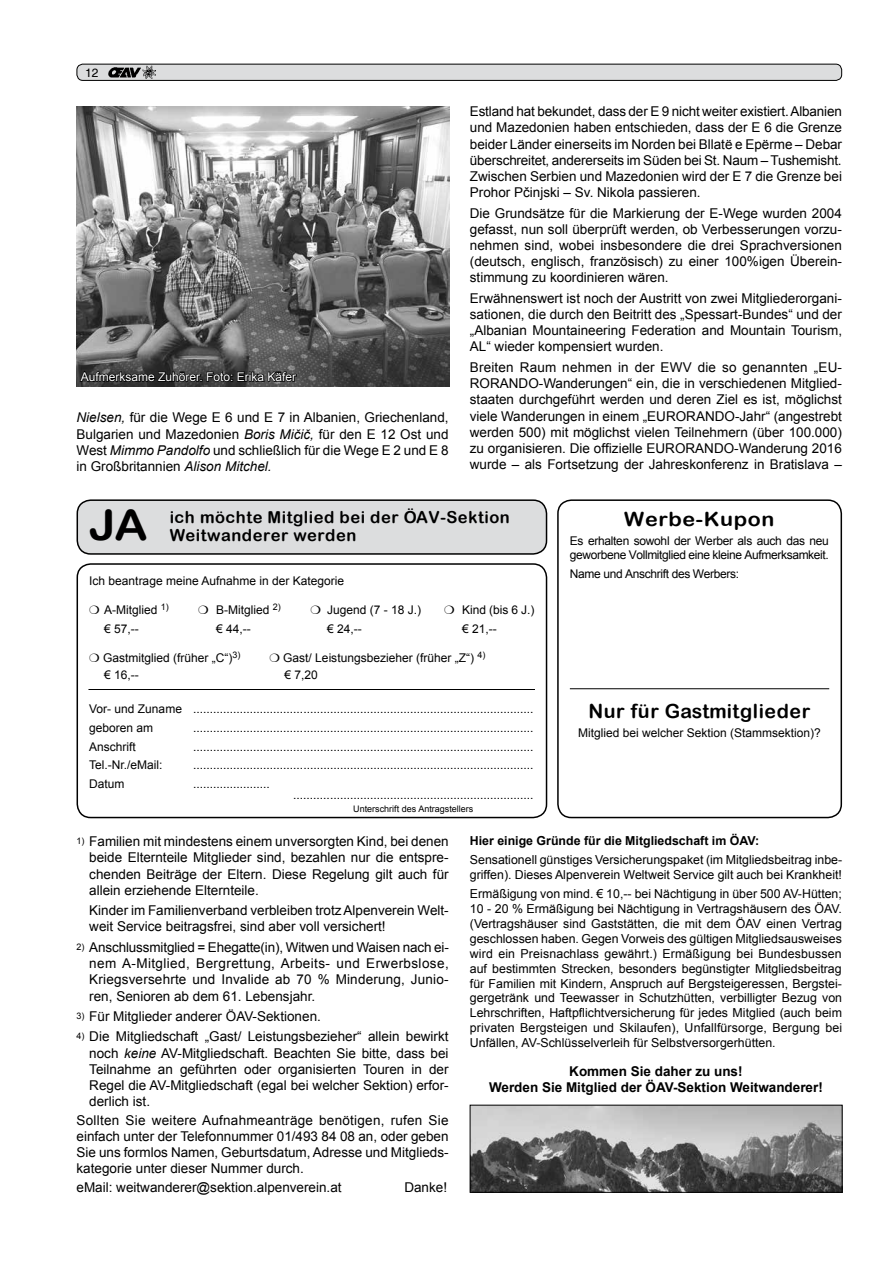
<style>
.page{position:relative;width:893px;height:1263px;background:#fff}
.page>*{position:absolute;margin:0;border:0;box-sizing:border-box;transform-origin:0 0}
.t1{font:42px "Arial Rounded MT Bold";color:#000;scale:1.1 1}
.t2{font:19.5px "Arial Rounded MT Bold";letter-spacing:.03em;color:#000}
.t3{font:19.5px "Arial Rounded MT Bold";letter-spacing:.03em;color:#000;scale:1.1 1}
.t4{font:16.5px "Arial Rounded MT Bold";letter-spacing:.03em;color:#000}
.t5{font:13.5px/16.2px "Arial";color:#000;text-align:justify}
.t6{font:700 13.5px/16.2px "Arial";color:#000;text-align:center}
.t7{font:12.3px/14.9px "Arial";color:#000}
.t8{font:700 12.3px "Arial";color:#000}
.t9{font:12px/18.6px "Arial";color:#000}
.t10{font:12px/14.4px "Arial";letter-spacing:-.03em;color:#000}
.t11{font:12px "Arial";color:#fff}
.t12{font:12px "Helvetica";color:#000}
.t13{font:9px "Arial";color:#000}
.s1{font-style:italic}
.s2{font-family:"Eurosigns"}
</style>
<div class="page">
<div style="left:77px;top:64px;width:765px;height:16px;background:#dcddde;border-radius:6px"></div>
<div style="left:77px;top:64px;width:765px;height:17px;border:1px solid #000;border-radius:6px"></div>
<img style="left:108px;top:67px;width:28px;height:10px">
<svg style="left:136px;top:66px;width:19px;height:13px"></svg>
<div style="left:77px;top:500px;width:469px;height:54px;background:#dcddde;border-radius:13px"></div>
<div style="left:77px;top:499px;width:470px;height:56px;border:2px solid #000;border-radius:13px"></div>
<hr style="left:88px;top:689px;width:447px;height:1px;background:#000">
<div style="left:557px;top:499px;width:285px;height:319px;border:2px solid #000;border-radius:14px"></div>
<hr style="left:570px;top:688px;width:259px;height:1px;background:#000">
<div style="left:77px;top:563px;width:470px;height:255px;border:2px solid #000;border-radius:14px"></div>
<img style="left:472px;top:1107px;width:368px;height:83px">
<div style="left:470px;top:1105px;width:372px;height:87px;border:1px solid #000"></div>
<img style="left:76px;top:106px;width:374px;height:280px">
<svg style="left:79px;top:367px;width:219px;height:16px;background:#292929"></svg>
<p class="t12" style="left:85px;top:65px;width:15px">12</p>
<p class="t11" style="left:81px;top:369px;width:217px">Aufmerksame Zuhörer. Foto: Erika Käfer</p>
<p class="t5" style="left:77px;top:410px;width:374px"><span class="s1">Nielsen,</span> für die Wege E 6 und E 7 in Albanien, Griechenland, Bulgarien und Mazedonien <span class="s1">Boris Mičič,</span> für den E 12 Ost und West <span class="s1">Mimmo Pandolfo</span> und schließlich für die Wege E 2 und E 8 in Großbritannien <span class="s1">Alison Mitchel.</span></p>
<p class="t5" style="left:470px;top:103px;width:374px;text-align:left">Estland hat bekundet, dass der E 9 nicht weiter existiert. Albanien und Mazedonien haben entschieden, dass der E 6 die Grenze beider Länder einerseits im Norden bei Bllatë e Epërme – Debar überschreitet, andererseits im Süden bei St. Naum – Tushemisht.<br>Zwischen Serbien und Mazedonien wird der E 7 die Grenze bei Prohor Pčinjski – Sv. Nikola passieren.</p>
<p class="t5" style="left:470px;top:205px;width:374px">Die Grundsätze für die Markierung der E-Wege wurden 2004 gefasst, nun soll überprüft werden, ob Verbesserungen vorzu&shy;nehmen sind, wobei insbesondere die drei Sprachversionen (deutsch, englisch, französisch) zu einer 100%igen Überein&shy;stimmung zu koordinieren wären.</p>
<p class="t5" style="left:470px;top:290px;width:374px">Erwähnenswert ist noch der Austritt von zwei Mitgliederorgani&shy;sationen, die durch den Beitritt des „Spessart-Bundes“ und der „Albanian Mountaineering Federation and Mountain Tourism, AL“ wieder kompensiert wurden.</p>
<p class="t5" style="left:470px;top:359px;width:374px">Breiten Raum nehmen in der EWV die so genannten „EU-RORANDO-Wanderungen“ ein, die in verschiedenen Mitglied&shy;staaten durchgeführt werden und deren Ziel es ist, möglichst viele Wanderungen in einem „EURORANDO-Jahr“ (angestrebt werden 500) mit möglichst vielen Teilnehmern (über 100.000) zu organisieren. Die offizielle EURORANDO-Wanderung 2016 wurde – als Fortsetzung der Jahreskonferenz in Bratislava –</p>
<h1 class="t1" style="left:89px;top:500px;width:49px">Ja</h1>
<p class="t4" style="left:170px;top:507px;width:342px">ich möchte Mitglied bei der ÖAV-Sektion</p>
<p class="t4" style="left:170px;top:525px;width:188px">Weitwanderer werden</p>
<p class="t9" style="left:89px;top:571px;width:256px">Ich beantrage meine Aufnahme in der Kategorie</p>
<p class="t9" style="left:104px;top:601px;width:66px">A-Mitglied <sup>1)</sup></p>
<p class="t9" style="left:216px;top:601px;width:66px">B-Mitglied <sup>2)</sup></p>
<p class="t9" style="left:327px;top:601px;width:96px">Jugend (7 - 18 J. )</p>
<p class="t9" style="left:462px;top:601px;width:74px">Kind (bis 6 J. )</p>
<p class="t9" style="left:104px;top:619px;width:36px"><span class="s2">A</span> 57,--</p>
<p class="t9" style="left:216px;top:619px;width:36px"><span class="s2">A</span> 44,--</p>
<p class="t9" style="left:327px;top:619px;width:36px"><span class="s2">A</span> 24,--</p>
<p class="t9" style="left:462px;top:619px;width:36px"><span class="s2">A</span> 21,--</p>
<p class="t9" style="left:103px;top:649px;width:139px">Gastmitglied (früher „C“)<sup>3)</sup></p>
<p class="t9" style="left:283px;top:649px;width:204px">Gast/ Leistungsbezieher (früher „Z“) <sup>4)</sup></p>
<p class="t9" style="left:104px;top:665px;width:36px"><span class="s2">A</span> 16,--</p>
<p class="t9" style="left:284px;top:665px;width:35px"><span class="s2">A</span> 7,20</p>
<p class="t9" style="left:89px;top:700px;width:107px">Vor- und Zuname ....................................................................................................... geboren am</p>
<p class="t9" style="left:191px;top:719px;width:5px">.......................................................................................................</p>
<p class="t9" style="left:89px;top:737px;width:48px">Anschrift</p>
<p class="t9" style="left:191px;top:737px;width:5px">.......................................................................................................</p>
<p class="t9" style="left:89px;top:756px;width:75px">Tel.-Nr./eMail:</p>
<p class="t9" style="left:191px;top:756px;width:5px">.......................................................................................................</p>
<p class="t9" style="left:89px;top:775px;width:37px">Datum</p>
<p class="t9" style="left:191px;top:775px;width:5px">........................</p>
<p class="t9" style="left:293px;top:785px;width:5px">........................................................................</p>
<p class="t13" style="left:353px;top:803px;width:122px">Unterschrift des Antragstellers</p>
<h2 class="t3" style="left:624px;top:507px;width:138px">Werbe-Kupon</h2>
<p class="t10" style="left:570px;top:533px;width:261px">Es erhalten sowohl der Werber als auch das neu geworbene Vollmitglied eine kleine Aufmerksamkeit.</p>
<p class="t10" style="left:570px;top:566px;width:171px">Name und Anschrift des Werbers:</p>
<h2 class="t2" style="left:589px;top:700px;width:223px">Nur für Gastmitglieder</h2>
<p class="t9" style="left:578px;top:724px;width:244px">Mitglied bei welcher Sektion (Stammsektion)?</p>
<p class="t5" style="left:89px;top:833px;width:361px;text-indent:-13px"><sup>1)</sup> Familien mit mindestens einem unversorgten Kind, bei denen beide Elternteile Mitglieder sind, bezahlen nur die entspre&shy;chenden Beiträge der Eltern. Diese Regelung gilt auch für allein erziehende Elternteile.</p>
<p class="t5" style="left:89px;top:902px;width:361px">Kinder im Familienverband verbleiben trotz Alpenverein Welt&shy;weit Service beitragsfrei, sind aber voll versichert!</p>
<p class="t5" style="left:89px;top:939px;width:361px;text-indent:-13px"><sup>2)</sup> Anschlussmitglied = Ehegatte(in), Witwen und Waisen nach ei&shy;nem A-Mitglied, Bergrettung, Arbeits- und Erwerbslose, Kriegsversehrte und Invalide ab 70 % Minderung, Junio&shy;ren, Senioren ab dem 61. Lebensjahr.</p>
<p class="t5" style="left:77px;top:1008px;width:243px"><sup>3)</sup> Für Mitglieder anderer ÖAV-Sektionen.</p>
<p class="t5" style="left:89px;top:1029px;width:361px;text-indent:-13px"><sup>4)</sup> Die Mitgliedschaft „Gast/ Leistungsbezieher“ allein bewirkt noch <span class="s1">keine</span> AV-Mitgliedschaft. Beachten Sie bitte, dass bei Teilnahme an geführten oder organisierten Touren in der Regel die AV-Mitgliedschaft (egal bei welcher Sektion) erfor&shy;derlich ist.</p>
<p class="t5" style="left:77px;top:1112px;width:374px">Sollten Sie weitere Aufnahmeanträge benötigen, rufen Sie einfach unter der Telefonnummer 01/493 84 08 an, oder geben Sie uns formlos Namen, Geburtsdatum, Adresse und Mitglieds&shy;kategorie unter dieser Nummer durch.</p>
<p class="t5" style="left:77px;top:1179px;width:267px">eMail: weitwanderer@sektion.alpenverein.at</p>
<p class="t5" style="left:404px;top:1179px;width:44px">Danke!</p>
<p class="t8" style="left:470px;top:833px;width:291px">Hier einige Gründe für die Mitgliedschaft im ÖAV:</p>
<p class="t7" style="left:470px;top:853px;width:374px">Sensationell günstiges Versicherungspaket (im Mitgliedsbeitrag inbe&shy;griffen). Dieses Alpenverein Weltweit Service gilt auch bei Krankheit!</p>
<p class="t7" style="left:470px;top:887px;width:374px">Ermäßigung von mind. € 10,-- bei Nächtigung in über 500 AV-Hütten; 10 - 20 % Ermäßigung bei Nächtigung in Vertragshäusern des ÖAV. (Vertragshäuser sind Gaststätten, die mit dem ÖAV einen Vertrag geschlossen haben. Gegen Vorweis des gültigen Mitgliedsausweises wird ein Preisnachlass gewährt. ) Ermäßigung bei Bundesbussen auf bestimmten Strecken, besonders begünstigter Mitgliedsbeitrag für Familien mit Kindern, Anspruch auf Bergsteigeressen, Bergstei&shy;gergetränk und Teewasser in Schutzhütten, verbilligter Bezug von Lehrschriften, Haftpflichtversicherung für jedes Mitglied (auch beim privaten Bergsteigen und Skilaufen), Unfallfürsorge, Bergung bei Unfällen, AV-Schlüsselverleih für Selbstversorgerhütten.</p>
<p class="t6" style="left:489px;top:1063px;width:335px">Kommen Sie daher zu uns!<br>Werden Sie Mitglied der ÖAV-Sektion Weitwanderer!</p>
</div>
